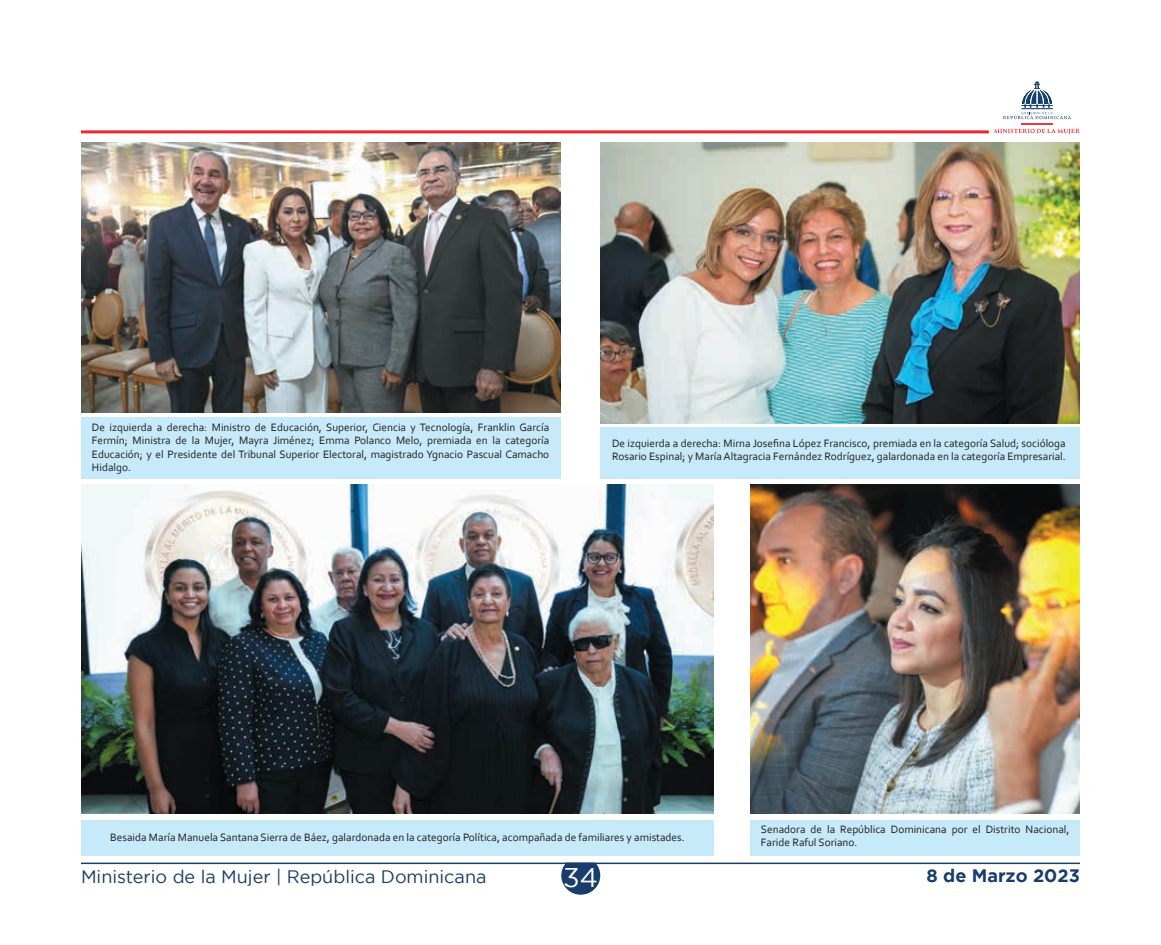
<style>
.page{position:relative;width:1161px;height:945px;background:#fff}
.page>*{position:absolute;margin:0;border:0;box-sizing:border-box;transform-origin:0 0}
.t1{font:27px "Gotham";color:#fff}
.t2{font:18px "Gotham";color:#183c6c}
.t3{font:700 18px "Gotham";color:#183c6c}
.t4{font:11.25px/13.5px "Corbel";color:#231f20}
</style>
<div class="page">
<hr style="left:81px;top:130px;width:908px;height:3px;background:#ee262f">
<hr style="left:1021px;top:123px;width:32px;height:2px;background:#ed383f">
<svg style="left:1003px;top:81px;width:68px;height:38px"></svg>
<svg style="left:994px;top:129px;width:86px;height:5px"></svg>
<svg style="left:561px;top:864px;width:39px;height:31px"></svg>
<hr style="left:81px;top:863px;width:999px;height:1px;background:#183c6c">
<div style="left:601px;top:428px;width:479px;height:51px;background:#c6eafa"></div>
<div style="left:81px;top:417px;width:479px;height:62px;background:#c6eafa"></div>
<img style="left:81px;top:142px;width:479px;height:270px">
<img style="left:601px;top:142px;width:479px;height:281px">
<img style="left:750px;top:484px;width:330px;height:330px">
<div style="left:750px;top:820px;width:330px;height:36px;background:#c6eafa"></div>
<img style="left:81px;top:484px;width:633px;height:330px">
<div style="left:81px;top:820px;width:633px;height:36px;background:#c6eafa"></div>
<p class="t4" style="left:92px;top:420px;width:459px;text-align:justify">De izquierda a derecha: Ministro de Educación, Superior, Ciencia y Tecnología, Franklin García Fermín; Ministra de la Mujer, Mayra Jiménez; Emma Polanco Melo, premiada en la categoría Educación; y el Presidente del Tribunal Superior Electoral, magistrado Ygnacio Pascual Camacho Hidalgo.</p>
<p class="t4" style="left:612px;top:436px;width:455px">De izquierda a derecha: Mirna Josefina López Francisco, premiada en la categoría Salud; socióloga<br>Rosario Espinal; y María Altagracia Fernández Rodríguez, galardonada en la categoría Empresarial.</p>
<p class="t4" style="left:110px;top:830px;width:576px">Besaida María Manuela Santana Sierra de Báez, galardonada en la categoría Política, acompañada de familiares y amistades.</p>
<p class="t4" style="left:761px;top:822px;width:310px">Senadora de la República Dominicana por el Distrito Nacional,<br>Faride Raful Soriano.</p>
<h2 class="t2" style="left:81px;top:866px;width:407px">Ministerio de la Mujer | República Dominicana</h2>
<h1 class="t1" style="left:563px;top:863px;width:36px">34</h1>
<h2 class="t3" style="left:926px;top:865px;width:155px">8 de Marzo 2023</h2>
</div>
